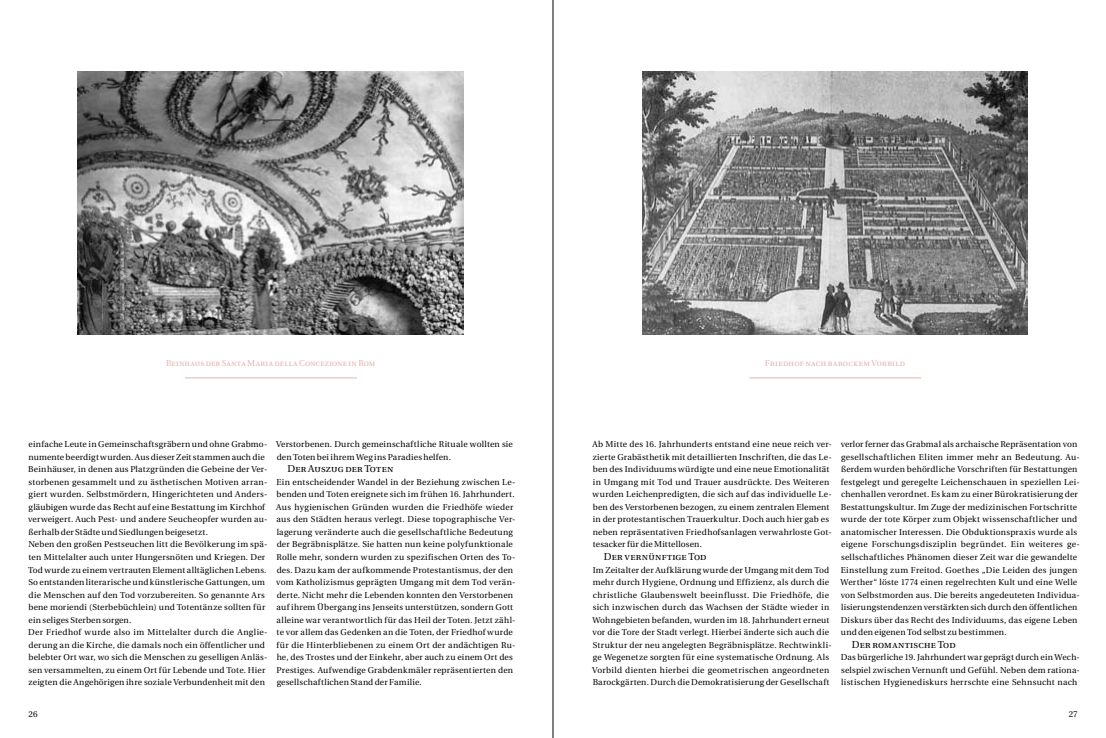
<style>
.page{position:relative;width:1106px;height:738px;background:#fff}
.page>*{position:absolute;margin:0;border:0;box-sizing:border-box;transform-origin:0 0}
.t1{font:10px "Utopia Regular SC";letter-spacing:.025em;color:#000}
.t2{font:8.5px/12.5px "Utopia";letter-spacing:.02em;color:#000}
.t3{font:8.5px "Utopia Regular SC";letter-spacing:.025em;color:#e5b2ac}
.t4{font:8.5px "Utopia Regular SC";letter-spacing:.045em;color:#e5b2ac}
</style>
<div class="page">
<img style="left:642px;top:72px;width:385px;height:262px">
<img style="left:78px;top:72px;width:385px;height:262px">
<hr style="left:185px;top:377px;width:172px;height:1px;background:#e5b2ac">
<hr style="left:749px;top:377px;width:172px;height:1px;background:#e5b2ac">
<hr style="left:553px;top:0;width:1px;height:737px;background:#000">
<p class="t3" style="left:166px;top:358px;width:211px">Beinhaus der Santa Maria della Concezione in Rom</p>
<p class="t4" style="left:764px;top:358px;width:142px">Friedhof nach barockem Vorbild</p>
<p class="t2" style="left:28px;top:438px;width:241px">einfache Leute in Gemeinschaftsgräbern und ohne Grabmo&shy;numente beerdigt wurden. Aus dieser Zeit stammen auch die Beinhäuser, in denen aus Platzgründen die Gebeine der Ver&shy;storbenen gesammelt und zu ästhetischen Motiven arran&shy;giert wurden. Selbstmördern, Hingerichteten und Anders&shy;gläubigen wurde das Recht auf eine Bestattung im Kirchhof verweigert. Auch Pest- und andere Seucheopfer wurden au&shy;ßerhalb der Städte und Siedlungen beigesetzt.<br>Neben den großen Pestseuchen litt die Bevölkerung im spä&shy;ten Mittelalter auch unter Hungersnöten und Kriegen. Der Tod wurde zu einem vertrauten Element alltäglichen Lebens.<br>So entstanden literarische und künstlerische Gattungen, um die Menschen auf den Tod vorzubereiten. So genannte Ars bene moriendi (Sterbebüchlein) und Totentänze sollten für ein seliges Sterben sorgen.<br>Der Friedhof wurde also im Mittelalter durch die Anglie&shy;derung an die Kirche, die damals noch ein öffentlicher und belebter Ort war, wo sich die Menschen zu geselligen Anläs&shy;sen versammelten, zu einem Ort für Lebende und Tote. Hier zeigten die Angehörigen ihre soziale Verbundenheit mit den</p>
<p class="t2" style="left:276px;top:438px;width:238px">Verstorbenen. Durch gemeinschaftliche Rituale wollten sie den Toten bei ihrem Weg ins Paradies helfen.</p>
<p class="t1" style="left:287px;top:463px;width:107px">Der Auszug der Toten</p>
<p class="t2" style="left:276px;top:475px;width:241px">Ein entscheidender Wandel in der Beziehung zwischen Le&shy;benden und Toten ereignete sich im frühen 16. Jahrhundert.<br>Aus hygienischen Gründen wurden die Friedhöfe wieder aus den Städten heraus verlegt. Diese topographische Ver&shy;lagerung veränderte auch die gesellschaftliche Bedeutung der Begräbnisplätze. Sie hatten nun keine polyfunktionale Rolle mehr, sondern wurden zu spezifischen Orten des To&shy;des. Dazu kam der aufkommende Protestantismus, der den vom Katholizismus geprägten Umgang mit dem Tod verän&shy;derte. Nicht mehr die Lebenden konnten den Verstorbenen auf ihrem Übergang ins Jenseits unterstützen, sondern Gott alleine war verantwortlich für das Heil der Toten. Jetzt zähl&shy;te vor allem das Gedenken an die Toten, der Friedhof wurde für die Hinterbliebenen zu einem Ort der andächtigen Ru&shy;he, des Trostes und der Einkehr, aber auch zu einem Ort des Prestiges. Aufwendige Grabdenkmäler repräsentierten den gesellschaftlichen Stand der Familie.</p>
<p class="t2" style="left:592px;top:438px;width:241px">Ab Mitte des 16. Jahrhunderts entstand eine neue reich ver&shy;zierte Grabästhetik mit detaillierten Inschriften, die das Le&shy;ben des Individuums würdigte und eine neue Emotionalität in Umgang mit Tod und Trauer ausdrückte. Des Weiteren wurden Leichenpredigten, die sich auf das individuelle Le&shy;ben des Verstorbenen bezogen, zu einem zentralen Element in der protestantischen Trauerkultur. Doch auch hier gab es neben repräsentativen Friedhofsanlagen verwahrloste Got&shy;tesacker für die Mittellosen.</p>
<p class="t1" style="left:603px;top:550px;width:104px">Der vernünftige Tod</p>
<p class="t2" style="left:592px;top:563px;width:241px">Im Zeitalter der Aufklärung wurde der Umgang mit dem Tod mehr durch Hygiene, Ordnung und Effizienz, als durch die christliche Glaubenswelt beeinflusst. Die Friedhöfe, die sich inzwischen durch das Wachsen der Städte wieder in Wohngebieten befanden, wurden im 18. Jahrhundert erneut vor die Tore der Stadt verlegt. Hierbei änderte sich auch die Struktur der neu angelegten Begräbnisplätze. Rechtwinkli&shy;ge Wegenetze sorgten für eine systematische Ordnung. Als Vorbild dienten hierbei die geometrischen angeordneten Barockgärten. Durch die Demokratisierung der Gesellschaft</p>
<p class="t2" style="left:840px;top:438px;width:241px">verlor ferner das Grabmal als archaische Repräsentation von gesellschaftlichen Eliten immer mehr an Bedeutung. Au&shy;ßerdem wurden behördliche Vorschriften für Bestattungen festgelegt und geregelte Leichenschauen in speziellen Lei&shy;chenhallen verordnet. Es kam zu einer Bürokratisierung der Bestattungskultur. Im Zuge der medizinischen Fortschritte wurde der tote Körper zum Objekt wissenschaftlicher und anatomischer Interessen. Die Obduktionspraxis wurde als eigene Forschungsdisziplin begründet. Ein weiteres ge&shy;sellschaftliches Phänomen dieser Zeit war die gewandelte Einstellung zum Freitod. Goethes „Die Leiden des jungen Werther“ löste 1774 einen regelrechten Kult und eine Welle von Selbstmorden aus. Die bereits angedeuteten Individua&shy;lisierungstendenzen verstärkten sich durch den öffentlichen Diskurs über das Recht des Individuums, das eigene Leben und den eigenen Tod selbst zu bestimmen.</p>
<p class="t1" style="left:852px;top:638px;width:105px">Der romantische Tod</p>
<p class="t2" style="left:840px;top:650px;width:240px;text-align:justify">Das bürgerliche 19. Jahrhundert war geprägt durch ein Wech&shy;selspiel zwischen Vernunft und Gefühl. Neben dem rationa&shy;listischen Hygienediskurs herrschte eine Sehnsucht nach</p>
<p class="t2" style="left:29px;top:707px;width:11px">26</p>
<p class="t2" style="left:1068px;top:707px;width:11px">27</p>
</div>
